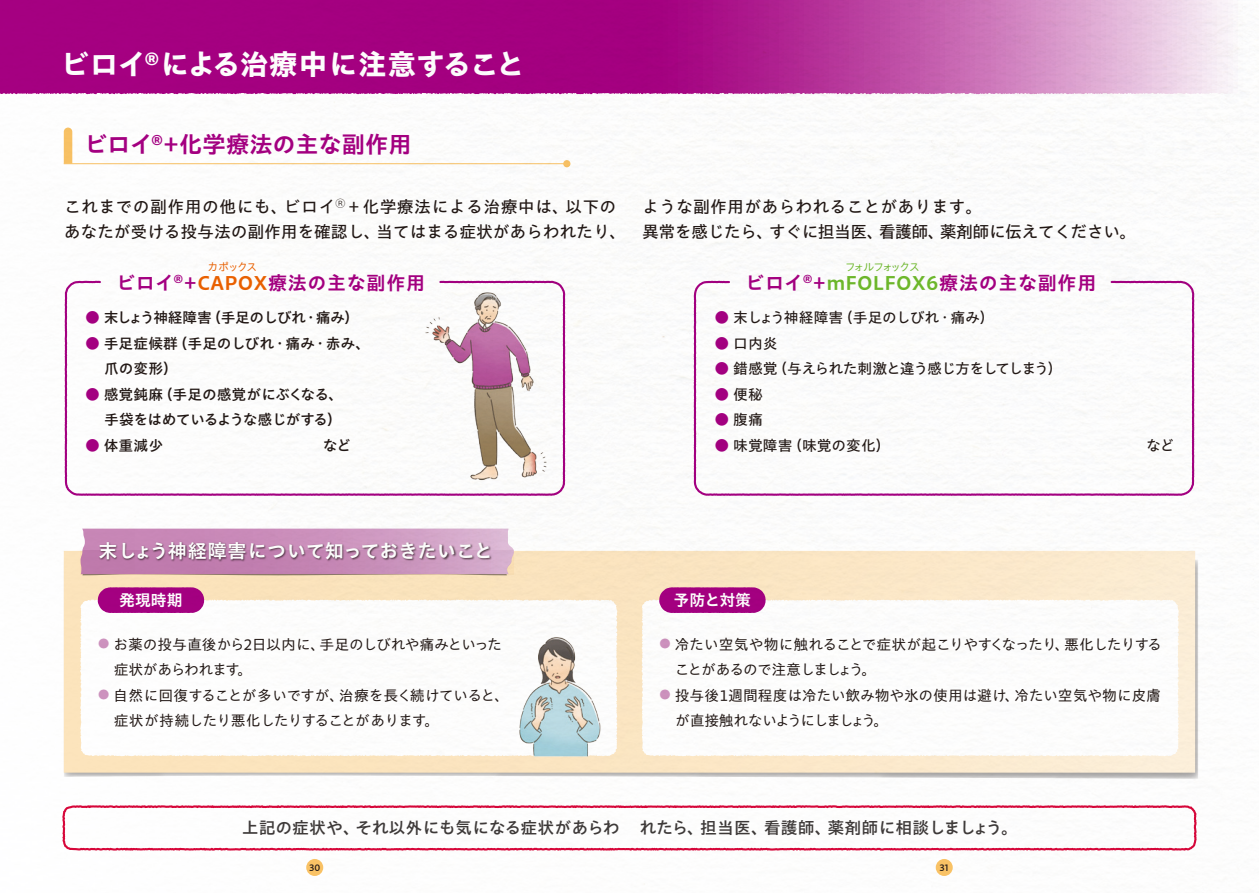
<style>
.page{position:relative;width:1259px;height:893px;background:#fff}
.page>*{position:absolute;margin:0;border:0;box-sizing:border-box;transform-origin:0 0}
.t1{font:700 expanded 28.65px "P Aoto Gothic Std N";letter-spacing:-.02em;color:#fff}
.t2{font:700 23.4px "P Aoto Gothic Std N";letter-spacing:-.01em;color:#a50082}
.t3{font:700 19.2px "P Aoto Gothic Std N";letter-spacing:.04em;color:#a50082}
.t4{font:700 19.2px "P Aoto Gothic Std N";letter-spacing:-.005em;color:#fff}
.t5{font:500 16.95px/25.5px "P Aoto Gothic Std N";letter-spacing:-.02em;color:#231916}
.t6{font:700 16.95px "P Aoto Gothic Std N De";letter-spacing:-.01em;color:#3f3b3a}
.t7{font:500 16.95px "P Aoto Gothic Std N";letter-spacing:.015em;color:#231916}
.t8{font:700 15.9px "P Aoto Gothic Std N";color:#fff}
.t9{font:14.85px/25.5px "P Aoto Gothic Std N";letter-spacing:-.03em;color:#231916}
.t10{font:700 14.85px/25.5px "P Aoto Gothic Std N De";letter-spacing:-.04em;color:#231916;text-align:right}
.t11{font:14.85px/25.5px "P Aoto Gothic Std N";letter-spacing:-.05em;color:#231916}
.t12{font:14.85px/25.5px "P Aoto Gothic Std N";letter-spacing:-.065em;color:#231916}
.t13{font:500 14.85px "P Aoto Gothic Std N";letter-spacing:-.025em;color:#231916}
.t14{font:700 14.85px/25.5px "P Aoto Gothic Std N De";letter-spacing:-.02em;color:#231916}
.t15{font:500 14.85px "P Aoto Gothic Std N";letter-spacing:-.075em;color:#231916}
.t16{font:500 14.85px "P Aoto Gothic Std N";color:#231916}
.t17{font:11.25px "P Aoto Gothic Std N";letter-spacing:-.2em;color:#6fba2c}
.t18{font:11.25px "P Aoto Gothic Std N";letter-spacing:-.145em;color:#eb6101}
.t19{font:700 9px "P Aoto Gothic Std N De";color:#231916}
.s1{color:#eb6101}
.s2{color:#6fba2c}
.s3{color:#a50082}
.s4{font-family:"P Aoto Gothic Std N De";font-weight:700;color:#a50082}
.s5{font-size:11.85px;color:#ce93bf}
</style>
<div class="page">
<img style="left:0;top:0;width:1259px;height:885px">
<div style="left:306px;top:859px;width:17px;height:17px;background:#f9c265;border-radius:50%"></div>
<div style="left:935px;top:859px;width:17px;height:17px;background:#f9c265;border-radius:50%"></div>
<h1 class="t1" style="left:61px;top:48px;width:465px">ビロイ<sup>®</sup>による治療中に注意すること</h1>
<h2 class="t2" style="left:84px;top:131px;width:329px">ビロイ<sup>®</sup>＋化学療法の主な副作用</h2>
<p class="t7" style="left:64px;top:197px;width:554px">これまでの副作用の他にも、ビロイ<sup>Ⓡ</sup>＋化学療法による治療中は、以下の</p>
<p class="t5" style="left:64px;top:194px;width:1074px;text-indent:578px">ような副作用があらわれることがあります。<br>あなたが受ける投与法の副作用を確認し、当てはまる症状があらわれたり、 異常を感じたら、すぐに担当医、看護師、薬剤師に伝えてください。</p>
<p class="t18" style="left:207px;top:259px;width:52px">カポックス</p>
<p class="t17" style="left:844px;top:259px;width:77px">フォルフォックス</p>
<p class="t3" style="left:116px;top:272px;width:310px">ビロイ<sup>®</sup>＋<span class="s1">CAPOX</span>療法の主な副作用</p>
<p class="t3" style="left:745px;top:272px;width:352px">ビロイ<sup>®</sup>＋<span class="s2">mFOLFOX6</span>療法の主な副作用</p>
<p class="t10" style="left:85px;top:305px;width:276px"><span class="s3">●</span> 末しょう神経障害（手足のしびれ・痛み）</p>
<p class="t14" style="left:104px;top:331px;width:267px;text-indent:-19px"><span class="s3">●</span> 手足症候群（手足のしびれ・痛み・赤み、爪の変形）</p>
<p class="t10" style="left:85px;top:382px;width:260px"><span class="s3">●</span> 感覚鈍麻（手足の感覚がにぶくなる、手袋をはめているような感じがする）</p>
<p class="t14" style="left:85px;top:433px;width:80px"><span class="s3">●</span> 体重減少</p>
<p class="t14" style="left:323px;top:433px;width:30px">など</p>
<p class="t13" style="left:714px;top:309px;width:281px"><span class="s4">●</span> 末しょう神経障害（手足のしびれ・痛み）</p>
<p class="t13" style="left:714px;top:335px;width:65px"><span class="s4">●</span> 口内炎</p>
<p class="t15" style="left:714px;top:360px;width:350px"><span class="s4">●</span> 錯感覚（与えられた刺激と違う感じ方をしてしまう）</p>
<p class="t13" style="left:714px;top:386px;width:50px"><span class="s4">●</span> 便秘</p>
<p class="t13" style="left:714px;top:411px;width:50px"><span class="s4">●</span> 腹痛</p>
<p class="t16" style="left:714px;top:437px;width:178px"><span class="s4">●</span> 味覚障害（味覚の変化）</p>
<p class="t13" style="left:1146px;top:437px;width:30px">など</p>
<p class="t4" style="left:99px;top:540px;width:396px">末しょう神経障害について知っておきたいこと</p>
<p class="t8" style="left:119px;top:591px;width:65px">発現時期</p>
<p class="t8" style="left:673px;top:591px;width:79px">予防と対策</p>
<p class="t9" style="left:114px;top:633px;width:390px;text-indent:-16px"><span class="s5">●</span> お薬の投与直後から2日以内に、手足のしびれや痛みといった症状があらわれます。</p>
<p class="t11" style="left:114px;top:684px;width:397px;text-indent:-16px"><span class="s5">●</span> 自然に回復することが多いですが、治療を長く続けていると、症状が持続したり悪化したりすることがあります。</p>
<p class="t12" style="left:674px;top:633px;width:489px;text-indent:-15px"><span class="s5">●</span> 冷たい空気や物に触れることで症状が起こりやすくなったり、悪化したりすることがあるので注意しましょう。</p>
<p class="t9" style="left:675px;top:684px;width:487px;text-indent:-16px"><span class="s5">●</span> 投与後１週間程度は冷たい飲み物や氷の使用は避け、冷たい空気や物に皮膚が直接触れないようにしましょう。</p>
<p class="t6" style="left:242px;top:819px;width:778px">上記の症状や、それ以外にも気になる症状があらわ れたら、担当医、看護師、薬剤師に相談しましょう。</p>
<p class="t19" style="left:309px;top:862px;width:13px">30</p>
<p class="t19" style="left:939px;top:862px;width:11px">31</p>
</div>
